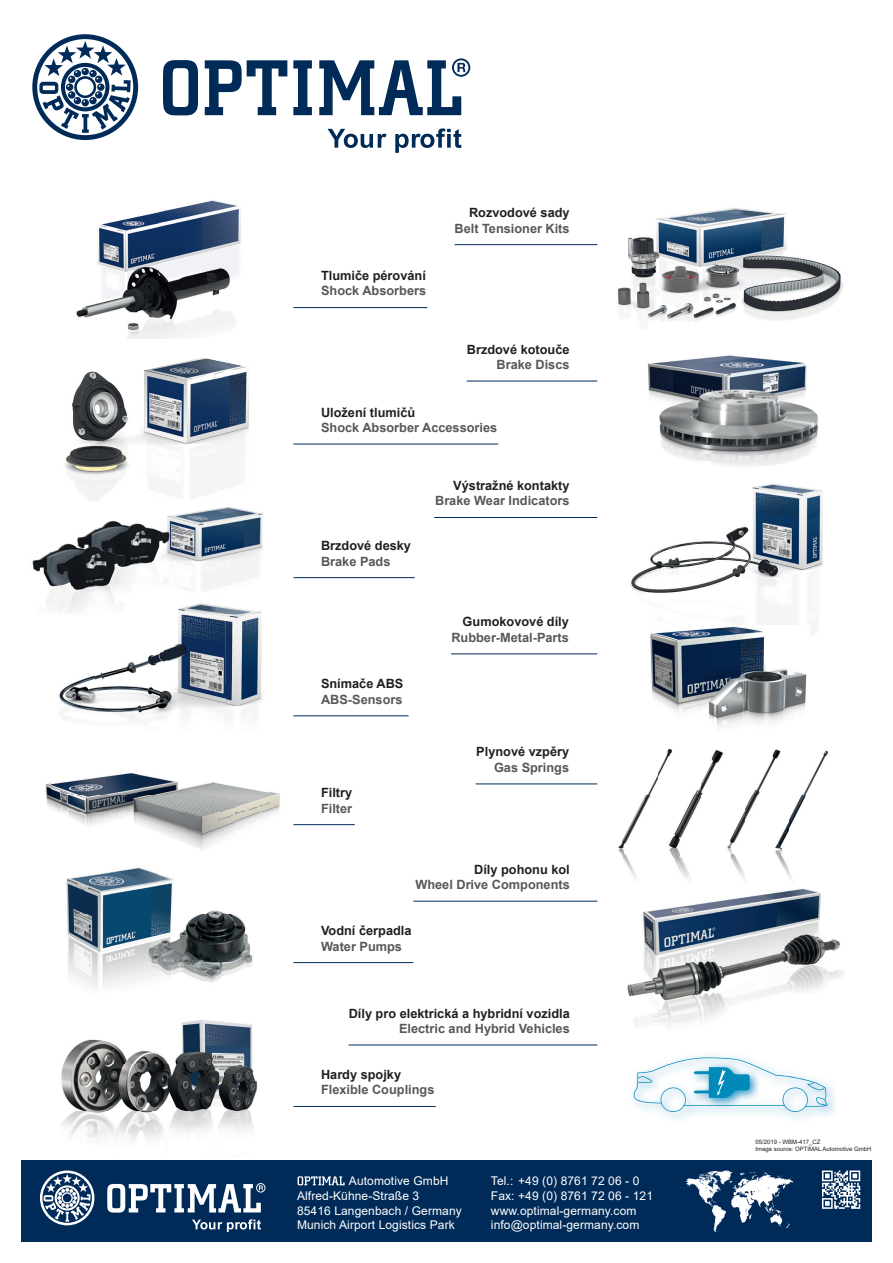
<style>
.page{position:relative;width:893px;height:1263px;background:#fff}
.page>*{position:absolute;margin:0;border:0;box-sizing:border-box;transform-origin:0 0}
.t1{font:700 12.75px "Arial";color:#57585a}
.t2{font:700 12.75px "Arial";color:#231f20}
.t3{font:12px/14.7px "Arial";letter-spacing:.01em;color:#fff}
.t4{font:6px/7.2px "Arial";color:#231f20}
</style>
<div class="page">
<div style="left:21px;top:1161px;width:851px;height:81px;background:#002b58"></div>
<svg style="left:107px;top:1183px;width:158px;height:29px"></svg>
<svg style="left:192px;top:1219px;width:69px;height:13px"></svg>
<svg style="left:40px;top:1170px;width:54px;height:55px"></svg>
<svg style="left:680px;top:1170px;width:114px;height:62px"></svg>
<svg style="left:298px;top:1176px;width:47px;height:9px"></svg>
<svg style="left:822px;top:1170px;width:38px;height:39px"></svg>
<hr style="left:293px;top:1106px;width:143px;height:1px;background:#002b58">
<hr style="left:349px;top:1044px;width:248px;height:1px;background:#002b58">
<hr style="left:293px;top:307px;width:134px;height:1px;background:#002b58">
<hr style="left:455px;top:244px;width:142px;height:1px;background:#002b58">
<hr style="left:293px;top:444px;width:205px;height:1px;background:#002b58">
<hr style="left:467px;top:381px;width:130px;height:1px;background:#002b58">
<hr style="left:293px;top:577px;width:122px;height:1px;background:#002b58">
<hr style="left:434px;top:517px;width:163px;height:1px;background:#002b58">
<hr style="left:293px;top:715px;width:116px;height:1px;background:#002b58">
<hr style="left:293px;top:824px;width:62px;height:1px;background:#002b58">
<hr style="left:451px;top:653px;width:146px;height:1px;background:#002b58">
<hr style="left:476px;top:783px;width:121px;height:1px;background:#002b58">
<hr style="left:293px;top:962px;width:120px;height:1px;background:#002b58">
<hr style="left:413px;top:901px;width:184px;height:1px;background:#002b58">
<svg style="left:633px;top:1057px;width:194px;height:55px"></svg>
<img style="left:76px;top:200px;width:165px;height:139px">
<img style="left:64px;top:358px;width:185px;height:143px">
<img style="left:45px;top:783px;width:44px;height:43px">
<img style="left:89px;top:794px;width:147px;height:18px">
<img style="left:236px;top:791px;width:44px;height:21px">
<img style="left:89px;top:812px;width:186px;height:38px">
<img style="left:66px;top:867px;width:187px;height:122px">
<img style="left:61px;top:1020px;width:196px;height:121px">
<img style="left:617px;top:208px;width:226px;height:117px">
<img style="left:648px;top:355px;width:170px;height:112px">
<img style="left:631px;top:483px;width:192px;height:149px">
<img style="left:618px;top:749px;width:210px;height:131px">
<img style="left:627px;top:888px;width:217px;height:139px">
<img style="left:32px;top:506px;width:231px;height:106px">
<img style="left:95px;top:614px;width:130px;height:108px">
<img style="left:225px;top:614px;width:38px;height:103px">
<img style="left:51px;top:675px;width:44px;height:119px">
<img style="left:95px;top:773px;width:174px;height:21px">
<img style="left:161px;top:592px;width:102px;height:22px">
<img style="left:648px;top:625px;width:161px;height:103px">
<svg style="left:163px;top:60px;width:35px;height:55px"></svg>
<svg style="left:205px;top:60px;width:82px;height:55px"></svg>
<svg style="left:293px;top:60px;width:19px;height:55px"></svg>
<svg style="left:319px;top:58px;width:151px;height:57px"></svg>
<svg style="left:328px;top:129px;width:59px;height:19px"></svg>
<svg style="left:395px;top:128px;width:66px;height:25px"></svg>
<svg style="left:32px;top:34px;width:106px;height:106px"></svg>
<p class="t2" style="left:321px;top:267px;width:106px">Tlumiče pérování</p>
<p class="t1" style="left:321px;top:282px;width:107px">Shock Absorbers</p>
<p class="t2" style="left:469px;top:204px;width:102px">Rozvodové sady</p>
<p class="t1" style="left:455px;top:219px;width:117px">Belt Tensioner Kits</p>
<p class="t2" style="left:467px;top:340px;width:104px">Brzdové kotouče</p>
<p class="t1" style="left:497px;top:355px;width:74px">Brake Discs</p>
<p class="t2" style="left:321px;top:403px;width:96px">Uložení tlumičů</p>
<p class="t1" style="left:321px;top:418px;width:178px">Shock Absorber Accessories</p>
<p class="t2" style="left:321px;top:537px;width:91px">Brzdové desky</p>
<p class="t1" style="left:321px;top:552px;width:71px">Brake Pads</p>
<p class="t2" style="left:321px;top:675px;width:84px">Snímače ABS</p>
<p class="t1" style="left:321px;top:690px;width:83px">ABS-Sensors</p>
<p class="t2" style="left:321px;top:784px;width:33px">Filtry</p>
<p class="t1" style="left:321px;top:799px;width:33px">Filter</p>
<p class="t2" style="left:453px;top:477px;width:118px">Výstražné kontakty</p>
<p class="t1" style="left:435px;top:492px;width:136px">Brake Wear Indicators</p>
<p class="t2" style="left:463px;top:613px;width:108px">Gumokovové díly</p>
<p class="t1" style="left:451px;top:628px;width:119px">Rubber-Metal-Parts</p>
<p class="t2" style="left:476px;top:743px;width:94px">Plynové vzpěry</p>
<p class="t1" style="left:494px;top:758px;width:77px">Gas Springs</p>
<p class="t2" style="left:474px;top:860px;width:97px">Díly pohonu kol</p>
<p class="t1" style="left:415px;top:876px;width:156px">Wheel Drive Components</p>
<p class="t2" style="left:321px;top:922px;width:92px">Vodní čerpadla</p>
<p class="t1" style="left:321px;top:937px;width:82px">Water Pumps</p>
<p class="t2" style="left:349px;top:1004px;width:223px">Díly pro elektrická a hybridní vozidla</p>
<p class="t1" style="left:399px;top:1019px;width:172px">Electric and Hybrid Vehicles</p>
<p class="t2" style="left:321px;top:1065px;width:82px">Hardy spojky</p>
<p class="t1" style="left:321px;top:1081px;width:115px">Flexible Couplings</p>
<p class="t3" style="left:297px;top:1173px;width:166px;text-indent:52px">Automotive GmbH<br>Alfred-Kühne-Straße 3<br>85416 Langenbach / Germany<br>Munich Airport Logistics Park</p>
<p class="t3" style="left:491px;top:1173px;width:164px">Tel.: +49 (0) 8761 72 06 - 0<br>Fax: +49 (0) 8761 72 06 - 121 www.optimal-germany.com info@optimal-germany.com</p>
<p class="t4" style="left:755px;top:1138px;width:118px">05/2019 - WBM-417_CZ<br>Image source: OPTIMAL Automotive GmbH</p>
</div>
